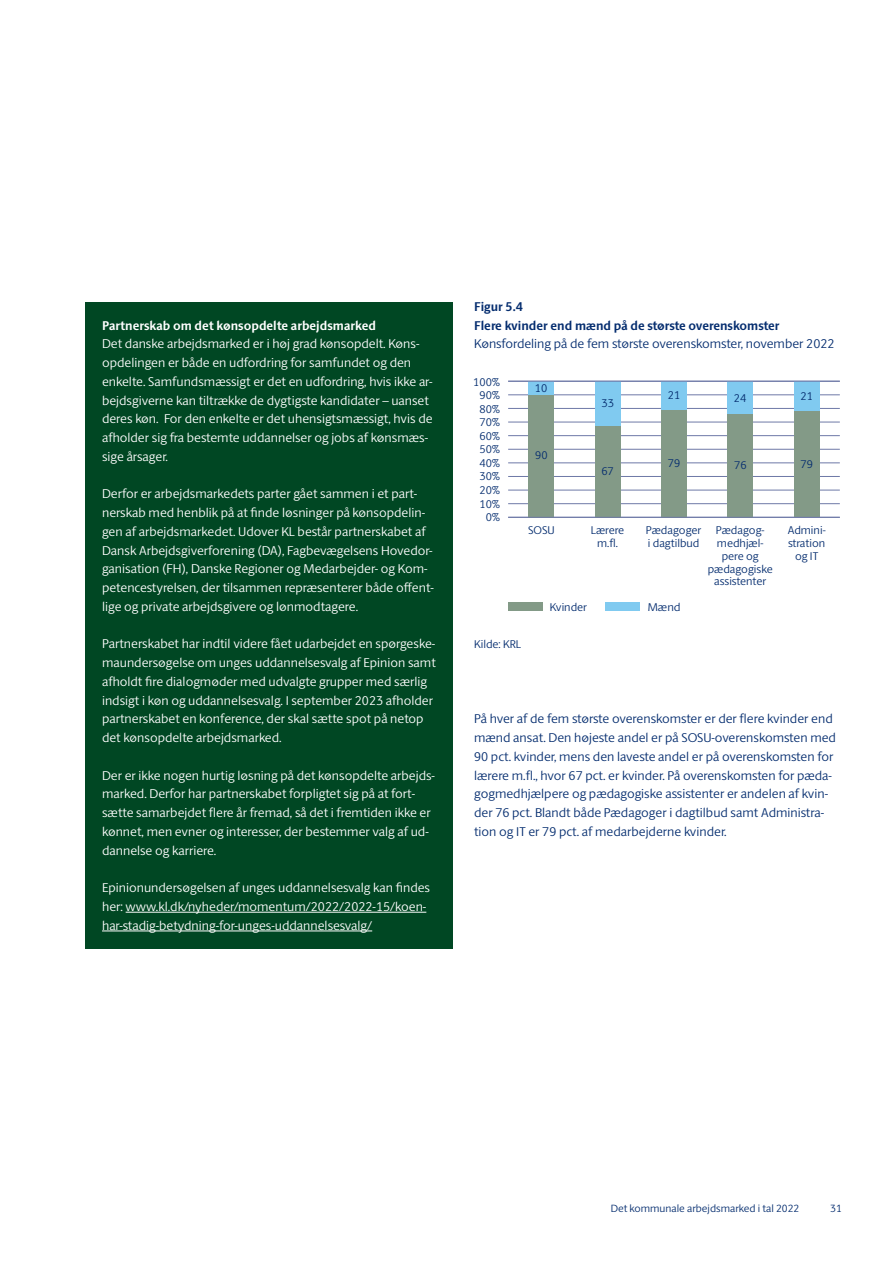
<style>
.page{position:relative;width:893px;height:1263px;background:#fff}
.page>*{position:absolute;margin:0;border:0;box-sizing:border-box;transform-origin:0 0}
.Brødtekst{font:300 12.75px/18.8px "ID Sans";color:#fff}
.Brødtekst-2{font:300 12.75px/18.8px "ID Sans";color:#052d6f}
.Figur_Brødtekst{font:300 12.75px "ID Sans";color:#052d6f}
.Figur_Rubrik{font:700 12.75px "ID Sans";color:#052d6f}
.Rubrik_3{font:700 12.75px "ID Sans";color:#fff}
.t1{font:300 11.25px/12.8px "ID Sans";color:#052d6f;text-align:center}
.Figur_Note{font:300 11.25px "ID Sans";color:#052d6f}
.t2{font:300 10.5px "ID Sans";color:#052d6f}
</style>
<div class="page">
<div style="left:85px;top:302px;width:368px;height:646px;background:#004723"></div>
<hr style="left:126px;top:912px;width:300px;height:1px;background:#fff">
<hr style="left:102px;top:931px;width:270px;height:1px;background:#fff">
<hr style="left:508px;top:503px;width:332px;height:1px;background:#6e79a7">
<hr style="left:508px;top:490px;width:332px;height:1px;background:#6e79a7">
<hr style="left:508px;top:476px;width:332px;height:1px;background:#6e79a7">
<hr style="left:508px;top:462px;width:332px;height:1px;background:#6e79a7">
<hr style="left:508px;top:449px;width:332px;height:1px;background:#6e79a7">
<hr style="left:508px;top:435px;width:332px;height:1px;background:#6e79a7">
<hr style="left:508px;top:422px;width:332px;height:1px;background:#6e79a7">
<hr style="left:508px;top:408px;width:332px;height:1px;background:#6e79a7">
<hr style="left:508px;top:394px;width:332px;height:1px;background:#6e79a7">
<div style="left:606px;top:602px;width:34px;height:9px;background:#80caf0"></div>
<div style="left:508px;top:602px;width:34px;height:9px;background:#839a87"></div>
<div style="left:595px;top:426px;width:25px;height:91px;background:#839a87"></div>
<div style="left:595px;top:381px;width:25px;height:45px;background:#80caf0"></div>
<div style="left:529px;top:395px;width:25px;height:122px;background:#839a87"></div>
<div style="left:529px;top:381px;width:25px;height:14px;background:#80caf0"></div>
<div style="left:661px;top:410px;width:26px;height:107px;background:#839a87"></div>
<div style="left:661px;top:381px;width:26px;height:29px;background:#80caf0"></div>
<div style="left:794px;top:410px;width:25px;height:107px;background:#839a87"></div>
<div style="left:794px;top:381px;width:25px;height:29px;background:#80caf0"></div>
<div style="left:728px;top:414px;width:25px;height:103px;background:#839a87"></div>
<div style="left:728px;top:381px;width:25px;height:33px;background:#80caf0"></div>
<hr style="left:508px;top:381px;width:332px;height:1px;background:#6e79a7">
<hr style="left:508px;top:517px;width:332px;height:1px;background:#6e79a7">
<h3 class="Rubrik_3" style="left:102px;top:317px;width:275px">Partnerskab om det kønsopdelte arbejdsmarked</h3>
<p class="Brødtekst" style="left:102px;top:334px;width:332px">Det danske arbejdsmarked er i høj grad kønsopdelt. Køns&shy;opdelingen er både en udfordring for samfundet og den enkelte. Samfundsmæssigt er det en udfordring, hvis ikke ar&shy;bejdsgiverne kan tiltrække de dygtigste kandidater – uanset deres køn. For den enkelte er det uhensigtsmæssigt, hvis de afholder sig fra bestemte uddannelser og jobs af kønsmæs&shy;sige årsager.</p>
<p class="Brødtekst" style="left:102px;top:484px;width:333px">Derfor er arbejdsmarkedets parter gået sammen i et part&shy;nerskab med henblik på at finde løsninger på kønsopdelin&shy;gen af arbejdsmarkedet. Udover KL består partnerskabet af Dansk Arbejdsgiverforening (DA), Fagbevægelsens Hovedor&shy;ganisation (FH), Danske Regioner og Medarbejder- og Kom&shy;petencestyrelsen, der tilsammen repræsenterer både offent&shy;lige og private arbejdsgivere og lønmodtagere.</p>
<p class="Brødtekst" style="left:102px;top:634px;width:335px">Partnerskabet har indtil videre fået udarbejdet en spørgeske&shy;maundersøgelse om unges uddannelsesvalg af Epinion samt afholdt fire dialogmøder med udvalgte grupper med særlig indsigt i køn og uddannelsesvalg. I september 2023 afholder partnerskabet en konference, der skal sætte spot på netop det kønsopdelte arbejdsmarked.</p>
<p class="Brødtekst" style="left:102px;top:766px;width:334px">Der er ikke nogen hurtig løsning på det kønsopdelte arbejds&shy;marked. Derfor har partnerskabet forpligtet sig på at fort&shy;sætte samarbejdet flere år fremad, så det i fremtiden ikke er kønnet, men evner og interesser, der bestemmer valg af ud&shy;dannelse og karriere.</p>
<p class="Brødtekst" style="left:102px;top:878px;width:330px">Epinionundersøgelsen af unges uddannelsesvalg kan findes her: www.kl.dk/nyheder/momentum/2022/2022-15/koen&shy;har-stadig-betydning-for-unges-uddannelsesvalg/</p>
<p class="Figur_Rubrik" style="left:474px;top:299px;width:50px">Figur 5.4</p>
<p class="Figur_Rubrik" style="left:474px;top:317px;width:307px">Flere kvinder end mænd på de største overenskomster</p>
<p class="Figur_Brødtekst" style="left:474px;top:336px;width:362px">Kønsfordeling på de fem største overenskomster, november 2022</p>
<p class="t1" style="left:473px;top:376px;width:29px">100%</p>
<p class="t1" style="left:479px;top:389px;width:22px">90%</p>
<p class="t1" style="left:479px;top:430px;width:22px">60%</p>
<p class="t1" style="left:479px;top:403px;width:22px">80%</p>
<p class="t1" style="left:479px;top:417px;width:22px">70%</p>
<p class="t1" style="left:479px;top:443px;width:22px;line-height:14px;text-align:left">50%<br>40%</p>
<p class="t1" style="left:479px;top:471px;width:22px">30%</p>
<p class="t1" style="left:479px;top:498px;width:22px">10%</p>
<p class="t1" style="left:479px;top:485px;width:22px">20%</p>
<p class="t1" style="left:486px;top:512px;width:16px">0%</p>
<p class="t1" style="left:535px;top:382px;width:14px">10</p>
<p class="t1" style="left:535px;top:450px;width:14px">90</p>
<p class="t1" style="left:601px;top:398px;width:14px">33</p>
<p class="t1" style="left:601px;top:466px;width:14px">67</p>
<p class="t1" style="left:668px;top:390px;width:14px">21</p>
<p class="t1" style="left:668px;top:458px;width:14px">79</p>
<p class="t1" style="left:734px;top:392px;width:14px">24</p>
<p class="t1" style="left:734px;top:460px;width:14px">76</p>
<p class="t1" style="left:801px;top:390px;width:14px">21</p>
<p class="t1" style="left:800px;top:458px;width:14px">79</p>
<p class="t1" style="left:646px;top:525px;width:57px;text-align:left">Pædagoger i dagtilbud</p>
<p class="t1" style="left:708px;top:525px;width:67px">Pædagog&shy;medhjæl&shy;pere og pædagogiske assistenter</p>
<p class="t1" style="left:528px;top:525px;width:28px">SOSU</p>
<p class="t1" style="left:591px;top:525px;width:35px">Lærere m.fl.</p>
<p class="t1" style="left:788px;top:525px;width:40px">Admini&shy;stration og IT</p>
<p class="t1" style="left:550px;top:601px;width:39px">Kvinder</p>
<p class="t1" style="left:648px;top:601px;width:34px">Mænd</p>
<p class="Figur_Note" style="left:474px;top:638px;width:49px">Kilde: KRL</p>
<p class="Brødtekst-2" style="left:474px;top:709px;width:363px">På hver af de fem største overenskomster er der flere kvinder end mænd ansat. Den højeste andel er på SOSU-overenskomsten med 90 pct. kvinder, mens den laveste andel er på overenskomsten for lærere m.fl., hvor 67 pct. er kvinder. På overenskomsten for pæda&shy;gogmedhjælpere og pædagogiske assistenter er andelen af kvin&shy;der 76 pct. Blandt både Pædagoger i dagtilbud samt Administra&shy;tion og IT er 79 pct. af medarbejderne kvinder.</p>
<p class="t2" style="left:611px;top:1202px;width:190px">Det kommunale arbejdsmarked i tal 2022</p>
<p class="t2" style="left:830px;top:1202px;width:13px">31</p>
</div>
